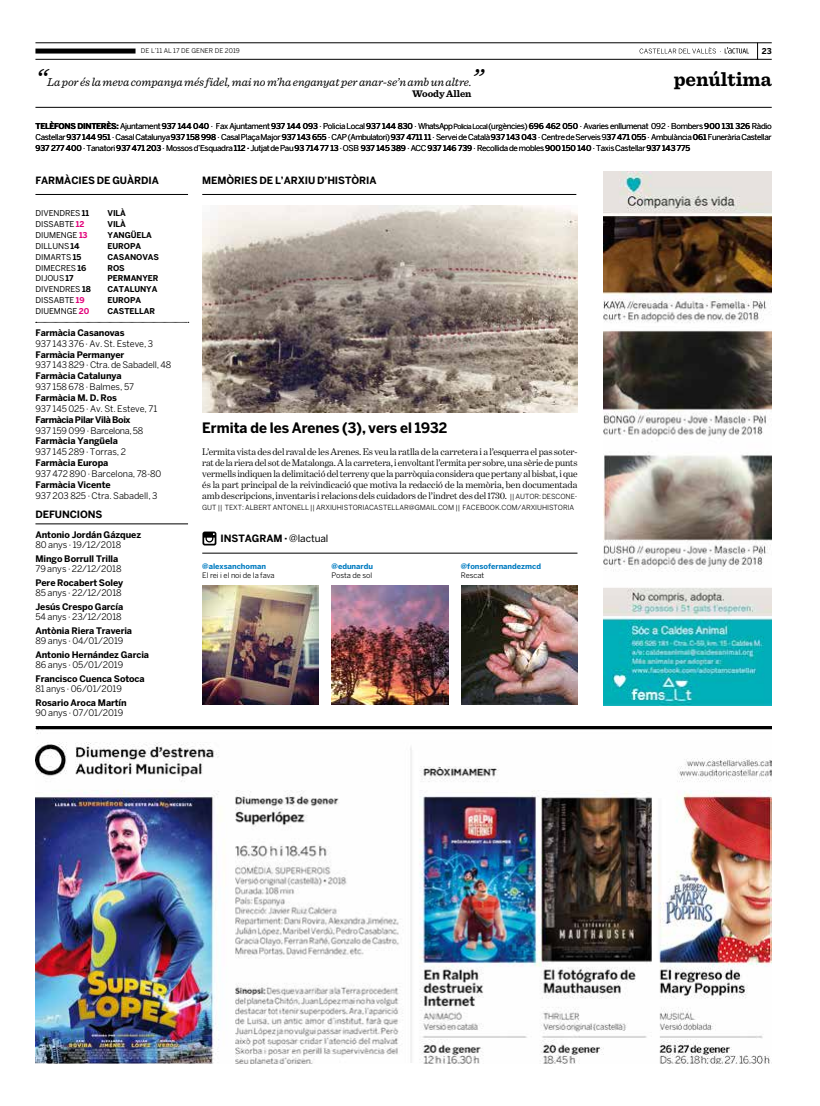
<style>
.page{position:relative;width:820px;height:1106px;background:#fff}
.page>*{position:absolute;margin:0;border:0;box-sizing:border-box;transform-origin:0 0}
.t1{font:italic 30px "Sentinel";color:#000}
.t2{font:700 20px "Sentinel";letter-spacing:-.005em;color:#000}
.t3{font:700 14.3px "Benton Sans";color:#000}
.t4{font:italic 12px "Sentinel";letter-spacing:-.005em;color:#000}
.t5{font:700 10px "Benton Sans";letter-spacing:-.01em;color:#000}
.t6{font:700 10px "Sentinel";letter-spacing:-.005em;color:#000}
.t7{font:9.7px/10.9px "Benton Modern One";letter-spacing:-.005em;color:#000;text-align:justify}
.t8{font:9px "Benton Sans";letter-spacing:-.005em;color:#000}
.t9{font:700 9px "Benton Sans";letter-spacing:-.01em;color:#000}
.t10{font:700 9px "Benton Sans";letter-spacing:-.04em;color:#000}
.t11{font:8px/10.9px "Benton Sans";letter-spacing:-.035em;color:#000}
.t12{font:8px "Benton Sans";letter-spacing:-.005em;color:#000}
.t13{font:700 8px "Benton Sans";letter-spacing:-.01em;color:#000}
.t14{font:700 7.5px "Benton Sans";color:#007bc0}
.t15{font:7.5px "Benton Sans";color:#000}
.t16{font:7px "Benton Sans";letter-spacing:-.005em;color:#000}
.t17{font:6.5px "Benton Sans";letter-spacing:.005em;color:#000}
.s1{font-weight:700}
.s2{font-weight:500}
.s3{font-size:7px}
.s4{font-weight:700;color:#e2007a}
.s5{font-family:"Benton Sans";font-size:7px}
.s6{font-weight:400}
</style>
<div class="page">
<svg style="left:757px;top:44px;width:1px;height:15px"></svg>
<svg style="left:639px;top:47px;width:109px;height:7px"></svg>
<hr style="left:35px;top:107px;width:736px;height:1px;background:#000">
<hr style="left:35px;top:43px;width:736px;height:1px;background:#000">
<hr style="left:35px;top:59px;width:736px;height:1px;background:#000">
<div style="left:35px;top:49px;width:100px;height:5px;background:#000"></div>
<svg style="left:36px;top:322px;width:153px;height:1px"></svg>
<img style="left:202px;top:586px;width:116px;height:119px">
<img style="left:331px;top:586px;width:117px;height:119px">
<img style="left:461px;top:586px;width:116px;height:119px">
<svg style="left:202px;top:531px;width:14px;height:14px"></svg>
<hr style="left:202px;top:194px;width:374px;height:1px;background:#000">
<hr style="left:202px;top:553px;width:375px;height:1px;background:#000">
<img style="left:202px;top:206px;width:375px;height:206px">
<hr style="left:35px;top:194px;width:153px;height:1px;background:#000">
<hr style="left:35px;top:523px;width:153px;height:1px;background:#000">
<img style="left:603px;top:171px;width:168px;height:534px">
<img style="left:35px;top:726px;width:736px;height:337px">
<p class="t17" style="left:141px;top:47px;width:100px">de l’11 al 17 de gener de 2019</p>
<p class="t13" style="left:761px;top:46px;width:11px">23</p>
<h1 class="t1" style="left:35px;top:56px;width:13px">“</h1>
<h3 class="t4" style="left:47px;top:73px;width:426px">La por és la meva companya més fidel, mai no m’ha enganyat per anar-se’n amb un altre.</h3>
<h1 class="t1" style="left:471px;top:56px;width:13px">”</h1>
<p class="t6" style="left:412px;top:86px;width:61px">Woody Allen</p>
<h2 class="t2" style="left:673px;top:64px;width:99px">penúltima</h2>
<p class="t11" style="left:35px;top:121px;width:737px"><span class="s1">TELÈFONS DI NTERÈS:</span> Ajuntament <span class="s2">937 144 040</span> · Fax Ajuntament <span class="s2">937 144 093</span> · Policia Local <span class="s2">937 144 830</span> · WhatsApp <span class="s3">Policia Local</span> (urgències) <span class="s2">696 462 050</span> · Avaries enllumenat 092 · Bombers <span class="s2">900 131 326</span> Ràdio<br>Castellar <span class="s2">937 144 951</span> · Casal Catalunya <span class="s2">937 158 998</span> · Casal Plaça M ajor <span class="s2">937 143 655</span> · CAP</p>
<p class="t11" style="left:35px;top:132px;width:737px;text-indent:312px">(Ambulatori) <span class="s2">937 4711 11</span> · Servei de Català <span class="s2">937 143 043</span> · Centre de Serveis 9<span class="s2">37 471 055</span> · Ambulància <span class="s2">061</span> Funerària Castellar<br><span class="s2">937 277 400</span> · Tanatori <span class="s2">937 471 203</span> · M ossos d’Esquadra <span class="s2">112 ·</span> Jutjat de Pau <span class="s2">93 714 77 13</span> · OS B <span class="s2">937 145 389</span> · ACC</p>
<p class="t11" style="left:410px;top:143px;width:7px">C</p>
<p class="t11" style="left:427px;top:143px;width:264px"><span class="s2">937 146 739</span> · Recollida de mobles <span class="s2">900 150 140</span> · Taxis Castellar <span class="s2">937 143 775</span></p>
<p class="t5" style="left:35px;top:174px;width:125px">FARMÀCIES DE GUÀRDIA</p>
<p class="t12" style="left:35px;top:209px;width:20px">DIVENDRES</p>
<p class="t13" style="left:82px;top:209px;width:9px">11</p>
<p class="t13" style="left:107px;top:209px;width:20px">VILÀ</p>
<p class="t12" style="left:35px;top:219px;width:6px">DISS</p>
<p class="t12" style="left:54px;top:219px;width:32px">ABTE <span class="s4">12</span></p>
<p class="t13" style="left:107px;top:219px;width:20px">VILÀ</p>
<p class="t12" style="left:35px;top:230px;width:54px">DIUMENGE <span class="s4">13</span></p>
<p class="t13" style="left:107px;top:230px;width:46px">YANGÜELA</p>
<p class="t12" style="left:35px;top:241px;width:24px">DI LLUNS</p>
<p class="t13" style="left:71px;top:241px;width:27px">14 E</p>
<p class="t13" style="left:112px;top:241px;width:30px">UROPA</p>
<p class="t12" style="left:35px;top:252px;width:27px">DI MARTS</p>
<p class="t13" style="left:73px;top:252px;width:10px">15</p>
<p class="t13" style="left:107px;top:252px;width:53px">CASANOVAS</p>
<p class="t12" style="left:35px;top:263px;width:32px">DIMECRES</p>
<p class="t13" style="left:77px;top:263px;width:10px">16</p>
<p class="t13" style="left:107px;top:263px;width:19px">ROS</p>
<p class="t12" style="left:35px;top:274px;width:19px">DIJOUS</p>
<p class="t13" style="left:66px;top:274px;width:24px">17 PE</p>
<p class="t13" style="left:118px;top:274px;width:42px">RMANYER</p>
<p class="t12" style="left:35px;top:285px;width:20px">DIVENDRES</p>
<p class="t13" style="left:82px;top:285px;width:10px">18</p>
<p class="t13" style="left:107px;top:285px;width:51px">CATALUNYA</p>
<p class="t12" style="left:35px;top:295px;width:6px">DISS</p>
<p class="t12" style="left:54px;top:295px;width:46px">ABTE <span class="s4">19</span> <span class="s1">E</span></p>
<p class="t13" style="left:112px;top:295px;width:30px">UROPA</p>
<p class="t12" style="left:35px;top:306px;width:6px">DIUE</p>
<p class="t12" style="left:54px;top:306px;width:37px">MNGE <span class="s4">20</span></p>
<p class="t13" style="left:107px;top:306px;width:23px">CASTELL</p>
<p class="t13" style="left:144px;top:306px;width:13px">AR</p>
<p class="t9" style="left:35px;top:327px;width:90px">Farmàcia Casanovas</p>
<p class="t8" style="left:35px;top:338px;width:119px">937 143 376 · Av. St. Esteve, 3</p>
<p class="t9" style="left:35px;top:349px;width:90px">Farmàcia Permanyer</p>
<p class="t8" style="left:35px;top:360px;width:137px">937 143 829 · Ctra. de Sabadell, 48</p>
<p class="t9" style="left:35px;top:370px;width:88px">Farmàcia Catalunya</p>
<p class="t8" style="left:35px;top:381px;width:100px">937 158 678 · Balmes, 57</p>
<p class="t9" style="left:35px;top:392px;width:83px">Farmàcia M. D. Ros</p>
<p class="t8" style="left:35px;top:403px;width:123px">937 145 025 · Av. St. Esteve, 71</p>
<p class="t10" style="left:35px;top:414px;width:97px">Farmàcia Pilar Vilà Boix</p>
<p class="t8" style="left:35px;top:425px;width:109px">937 159 099 · Barcelona, 58</p>
<p class="t9" style="left:35px;top:436px;width:84px">Farmàcia Yangüela</p>
<p class="t8" style="left:35px;top:446px;width:92px">937 145 289 · Torras, 2</p>
<p class="t9" style="left:35px;top:457px;width:74px">Farmàcia Europa</p>
<p class="t8" style="left:35px;top:468px;width:127px">937 472 890 · Barcelona, 78-80</p>
<p class="t9" style="left:35px;top:479px;width:77px">Farmàcia Vicente</p>
<p class="t8" style="left:35px;top:490px;width:123px">937 203 825 · Ctra. Sabadell, 3</p>
<p class="t5" style="left:35px;top:508px;width:68px">DEFUNCIONS</p>
<p class="t9" style="left:35px;top:529px;width:107px">Antonio Jordán Gázquez</p>
<p class="t8" style="left:35px;top:539px;width:87px">80 anys · 19/12/2018</p>
<p class="t9" style="left:35px;top:553px;width:84px">Mingo Borrull Trilla</p>
<p class="t8" style="left:35px;top:563px;width:87px">79 anys · 22/12/2018</p>
<p class="t9" style="left:35px;top:577px;width:89px">Pere Rocabert Soley</p>
<p class="t8" style="left:35px;top:587px;width:88px">85 anys · 22/12/2018</p>
<p class="t9" style="left:35px;top:601px;width:89px">Jesús Crespo García</p>
<p class="t8" style="left:35px;top:611px;width:88px">54 anys · 23/12/2018</p>
<p class="t9" style="left:35px;top:625px;width:98px">Antònia Riera Traveria</p>
<p class="t8" style="left:35px;top:635px;width:89px">89 anys · 04/01/2019</p>
<p class="t9" style="left:35px;top:649px;width:115px">Antonio Hernández Garcia</p>
<p class="t8" style="left:35px;top:659px;width:89px">86 anys · 05/01/2019</p>
<p class="t9" style="left:35px;top:673px;width:111px">Francisco Cuenca Sotoca</p>
<p class="t8" style="left:35px;top:683px;width:88px">81 anys · 06/01/2019</p>
<p class="t9" style="left:35px;top:697px;width:93px">Rosario Aroca Martín</p>
<p class="t8" style="left:35px;top:707px;width:89px">90 anys · 07/01/2019</p>
<p class="t5" style="left:202px;top:174px;width:176px">MEMÒRIES DE L’ARXI U D’HISTÒRIA</p>
<h3 class="t3" style="left:202px;top:419px;width:247px">Ermita de les Arenes (3), vers el 1932</h3>
<p class="t7" style="left:202px;top:446px;width:377px">L’ermita vista des del raval de les Arenes. Es veu la ratlla de la carretera i a l’esquerra el pas soter&shy;rat de la riera del sot de Matalonga. A la carretera, i envoltant l’ermita per sobre, una sèrie de punts vermells indiquen la delimitació del terreny que la parròquia considera que pertany al bisbat, i que és la part principal de la reivindicació que motiva la redacció de la memòria, ben documentada amb descripcions, inventaris i relacions dels cuidadors de l’indret des del 1730. <span class="s5">|| autor: descone-</span></p>
<p class="t16" style="left:202px;top:503px;width:373px">gut || text: albert antonell || arxiuh istoriacastellar@gmail.com || facebook.com/arxiuh istoria</p>
<p class="t5" style="left:220px;top:532px;width:109px">I NSTAGRAM · <span class="s6">@lactual</span></p>
<p class="t14" style="left:202px;top:561px;width:65px">@alexsanchoman</p>
<p class="t14" style="left:331px;top:561px;width:43px">@edunardu</p>
<p class="t14" style="left:460px;top:561px;width:82px">@fonsofernandezmcd</p>
<p class="t15" style="left:202px;top:570px;width:74px">El rei i el noi de la fava</p>
<p class="t15" style="left:331px;top:570px;width:42px">Posta de sol</p>
<p class="t15" style="left:460px;top:570px;width:25px">Rescat</p>
</div>
